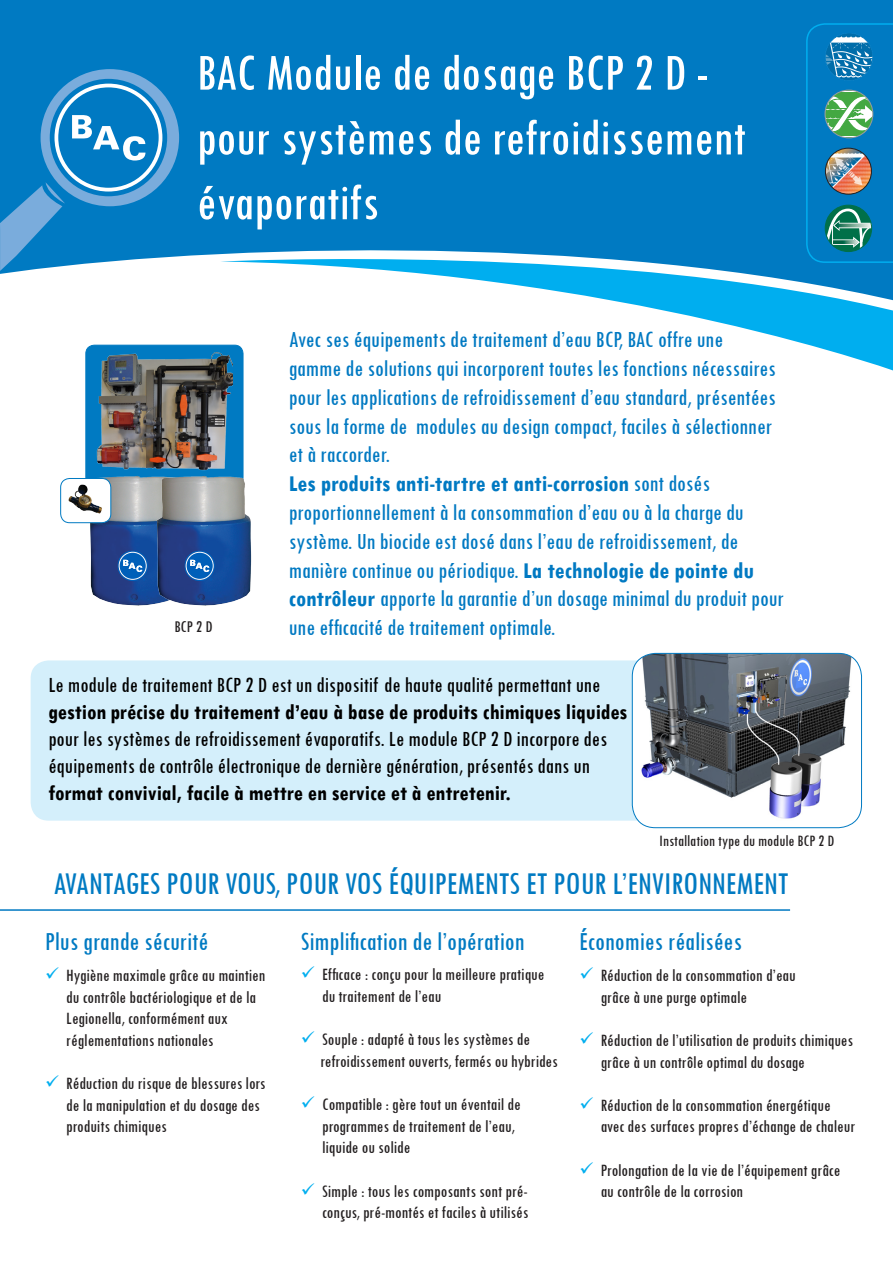
<style>
.page{position:relative;width:893px;height:1263px;background:#fff}
.page>*{position:absolute;margin:0;border:0;box-sizing:border-box;transform-origin:0 0}
.t1{font:condensed 54px/64.8px "Tw Cen";color:#fff}
.t2{font:condensed 33px "Tw Cen";color:#007ac2}
.t3{font:condensed 27px "Tw Cen";color:#007ac2}
.t4{font:condensed 24px/28.8px "Tw Cen";color:#0079c2}
.t5{font:condensed 22.5px/27px "Tw Cen";color:#000}
.t6{font:condensed 18px/21.6px "Tw Cen";color:#231f20}
.t7{font:condensed 17.1px "Tw Cen";color:#231f20}
.t8{font:condensed 16.5px "Tw Cen";color:#231f20}
.s1{font-weight:700}
</style>
<div class="page">
<div style="left:0;top:0;width:893px;height:274px;background:#007ac2"></div>
<svg style="left:220px;top:242px;width:673px;height:133px"></svg>
<div style="left:41px;top:69px;width:138px;height:137px;background:#7aacdc;border-radius:50%"></div>
<svg style="left:0;top:182px;width:65px;height:89px;background:#3791cd"></svg>
<svg style="left:50px;top:79px;width:117px;height:117px;background:#0f80c5"></svg>
<div style="left:55px;top:84px;width:107px;height:108px;background:#fff;border-radius:50%"></div>
<div style="left:58px;top:87px;width:101px;height:101px;background:#0079c2;border-radius:50%"></div>
<svg style="left:72px;top:115px;width:73px;height:46px"></svg>
<svg style="left:806px;top:23px;width:87px;height:240px;background:#2788b2"></svg>
<div style="left:825px;top:33px;width:48px;height:48px;border:1px solid #007ac2;border-radius:50%"></div>
<hr style="left:0;top:909px;width:790px;height:2px;background:#0079c2">
<div style="left:31px;top:660px;width:771px;height:161px;background:#d4effb;border-radius:18px"></div>
<img style="left:632px;top:653px;width:229px;height:175px">
<div style="left:632px;top:653px;width:230px;height:175px;border:1px solid #007ac2;border-radius:23px"></div>
<div style="left:86px;top:345px;width:157px;height:141px;background:#007ac2;border-radius:9px"></div>
<div style="left:86px;top:345px;width:157px;height:141px;border:1px solid #007ac2;border-radius:9px"></div>
<img style="left:98px;top:352px;width:134px;height:67px">
<img style="left:60px;top:419px;width:55px;height:185px">
<img style="left:115px;top:419px;width:137px;height:187px">
<svg style="left:184px;top:550px;width:31px;height:31px"></svg>
<img style="left:61px;top:478px;width:50px;height:45px">
<div style="left:61px;top:478px;width:50px;height:45px;border:1px solid #007ac2;border-radius:9px"></div>
<p class="t1" style="left:197px;top:39px;width:513px">BAC Module de dosage BCP 2 D -</p>
<p class="t1" style="left:197px;top:104px;width:551px">pour systèmes de refroidissement évaporatifs</p>
<p class="t7" style="left:174px;top:616px;width:40px">BCP 2 D</p>
<p class="t4" style="left:289px;top:325px;width:488px">Avec ses équipements de traitement d’eau BCP, BAC offre une gamme de solutions qui incorporent toutes les fonctions nécessaires pour les applications de refroidissement d’eau standard, présentées sous la forme de modules au design compact, faciles à sélectionner et à raccorder.</p>
<p class="t4" style="left:289px;top:469px;width:497px"><span class="s1">Les produits anti-tartre et anti-corrosion</span> sont dosés proportionnellement à la consommation d’eau ou à la charge du système. Un biocide est dosé dans l’eau de refroidissement, de manière continue ou périodique. <span class="s1">La technologie de pointe du contrôleur</span> apporte la garantie d’un dosage minimal du produit pour une efficacité de traitement optimale.</p>
<p class="t5" style="left:48px;top:670px;width:580px">Le module de traitement BCP 2 D est un dispositif de haute qualité permettant une <span class="s1">gestion précise du traitement d’eau à base de produits chimiques liquides </span>pour les systèmes de refroidissement évaporatifs. Le module BCP 2 D incorpore des équipements de contrôle électronique de dernière génération, présentés dans un <span class="s1">format convivial, facile à mettre en service et à entretenir.</span></p>
<p class="t8" style="left:659px;top:831px;width:177px">Installation type du module BCP 2 D</p>
<p class="t2" style="left:53px;top:864px;width:737px">AVANTAGES POUR VOUS, POUR VOS ÉQUIPEMENTS ET POUR L’ENVIRONNEMENT</p>
<p class="t3" style="left:45px;top:925px;width:165px">Plus grande sécurité</p>
<p class="t6" style="left:66px;top:964px;width:201px">Hygiène maximale grâce au maintien du contrôle bactériologique et de la Legionella, conformément aux réglementations nationales</p>
<p class="t6" style="left:66px;top:1072px;width:201px">Réduction du risque de blessures lors de la manipulation et du dosage des produits chimiques</p>
<p class="t3" style="left:301px;top:925px;width:225px">Simplification de l’opération</p>
<p class="t6" style="left:322px;top:963px;width:224px">Efficace : conçu pour la meilleure pratique du traitement de l’eau</p>
<p class="t6" style="left:320px;top:1028px;width:239px">Souple : adapté à tous les systèmes de refroidissement ouverts, fermés ou hybrides</p>
<p class="t6" style="left:322px;top:1093px;width:200px">Compatible : gère tout un éventail de programmes de traitement de l’eau, liquide ou solide</p>
<p class="t6" style="left:322px;top:1179px;width:208px">Simple : tous les composants sont pré&shy;conçus, pré-montés et faciles à utilisés</p>
<p class="t3" style="left:579px;top:925px;width:164px">Économies réalisées</p>
<p class="t6" style="left:601px;top:964px;width:197px">Réduction de la consommation d’eau grâce à une purge optimale</p>
<p class="t6" style="left:601px;top:1029px;width:254px">Réduction de l’utilisation de produits chimiques grâce à un contrôle optimal du dosage</p>
<p class="t6" style="left:601px;top:1094px;width:256px">Réduction de la consommation énergétique avec des surfaces propres d’échange de chaleur</p>
<p class="t6" style="left:601px;top:1159px;width:241px">Prolongation de la vie de l’équipement grâce au contrôle de la corrosion</p>
</div>
